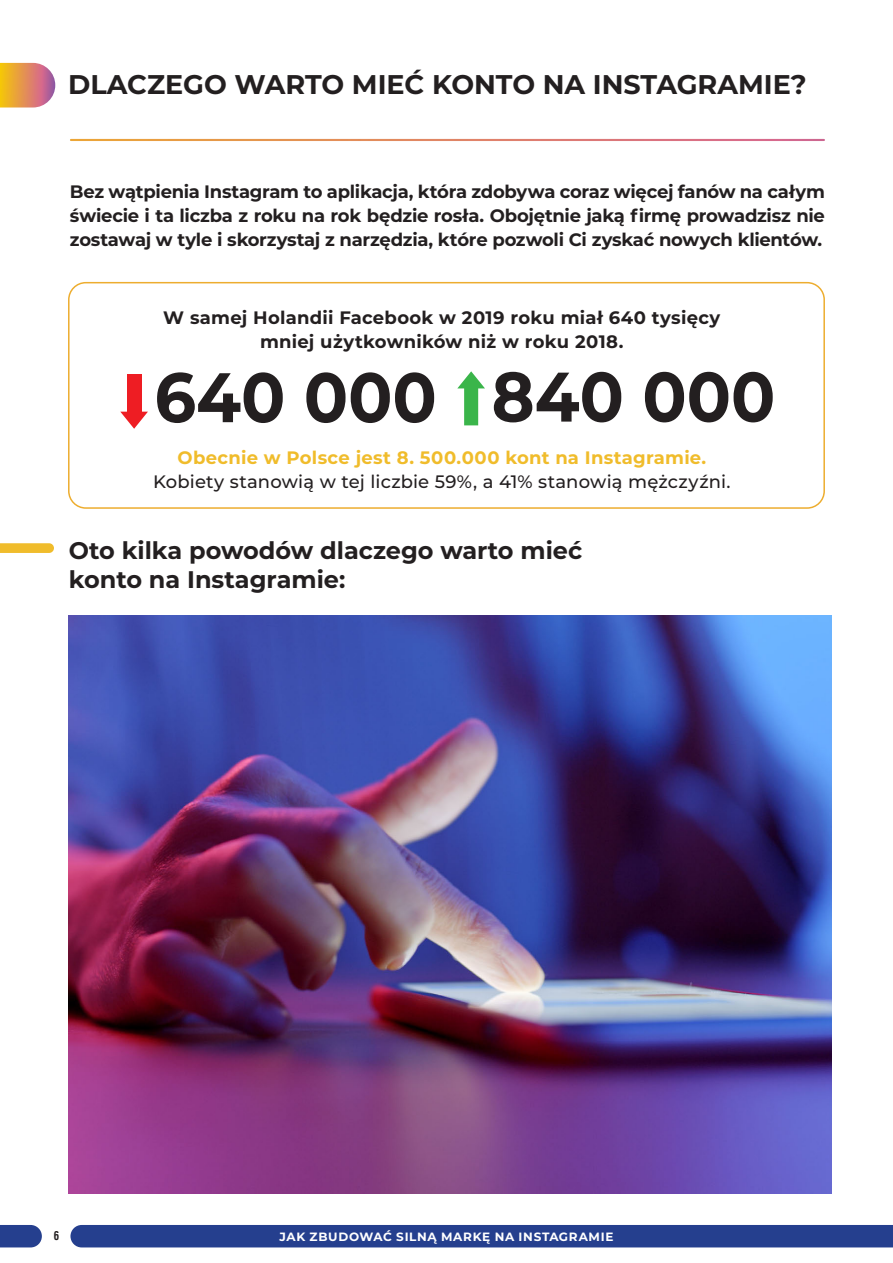
<style>
.page{position:relative;width:893px;height:1263px;background:#fff}
.page>*{position:absolute;margin:0;border:0;box-sizing:border-box;transform-origin:0 0}
.t1{font:700 27px "Montserrat";color:#231f20}
.t2{font:700 24px "Montserrat";color:#231f20}
.t3{font:700 18px/24px "Montserrat";letter-spacing:.01em;color:#231f20;text-align:justify}
.t4{font:500 18px "Montserrat";letter-spacing:.01em;color:#231f20}
.t5{font:700 18px "Montserrat";letter-spacing:.015em;color:#f0bc2b}
.t6{font:700 12px "Montserrat";letter-spacing:.06em;color:#fff}
.t7{font:700 condensed 12px "Helvetica LT Std";color:#231f20;scale:.9 1}
</style>
<div class="page">
<img style="left:70px;top:139px;width:755px;height:2px">
<img style="left:0;top:63px;width:55px;height:44px">
<div style="left:70px;top:1225px;width:823px;height:22px;background:#253f8e"></div>
<svg style="left:0;top:1225px;width:42px;height:22px"></svg>
<div style="left:68px;top:282px;width:757px;height:227px;border:2px solid #edad2f;border-radius:17px"></div>
<svg style="left:157px;top:372px;width:126px;height:51px"></svg>
<svg style="left:306px;top:372px;width:128px;height:51px"></svg>
<div style="left:127px;top:375px;width:14px;height:40px;background:#ee1d23"></div>
<svg style="left:120px;top:412px;width:28px;height:17px"></svg>
<svg style="left:494px;top:372px;width:127px;height:50px"></svg>
<svg style="left:645px;top:372px;width:128px;height:50px"></svg>
<svg style="left:457px;top:371px;width:28px;height:54px"></svg>
<svg style="left:0;top:543px;width:54px;height:10px"></svg>
<img style="left:68px;top:615px;width:763px;height:579px">
<p class="t1" style="left:68px;top:65px;width:740px">DLACZEGO WARTO MIEĆ KONTO NA INSTAGRAMIE?</p>
<p class="t3" style="left:70px;top:179px;width:756px">Bez wątpienia Instagram to aplikacja, która zdobywa coraz więcej fanów na całym świecie i ta liczba z roku na rok będzie rosła. Obojętnie jaką firmę prowadzisz nie zostawaj w tyle i skorzystaj z narzędzia, które pozwoli Ci zyskać nowych klientów.</p>
<p class="t3" style="left:163px;top:305px;width:559px">W samej Holandii Facebook w 2019 roku miał 640 tysięcy</p>
<p class="t3" style="left:260px;top:329px;width:365px">mniej użytkowników niż w roku 2018.</p>
<p class="t5" style="left:177px;top:444px;width:530px">Obecnie w Polsce jest 8. 500.000 kont na Instagramie.</p>
<p class="t4" style="left:153px;top:469px;width:579px">Kobiety stanowią w tej liczbie 59%, a 41% stanowią mężczyźni.</p>
<p class="t2" style="left:69px;top:533px;width:515px">Oto kilka powodów dlaczego warto mieć</p>
<p class="t2" style="left:69px;top:562px;width:278px">konto na Instagramie:</p>
<p class="t7" style="left:54px;top:1228px;width:7px">6</p>
<p class="t6" style="left:280px;top:1228px;width:335px">JAK ZBUDOWAĆ SILNĄ MARKĘ NA INSTAGRAMIE</p>
</div>
